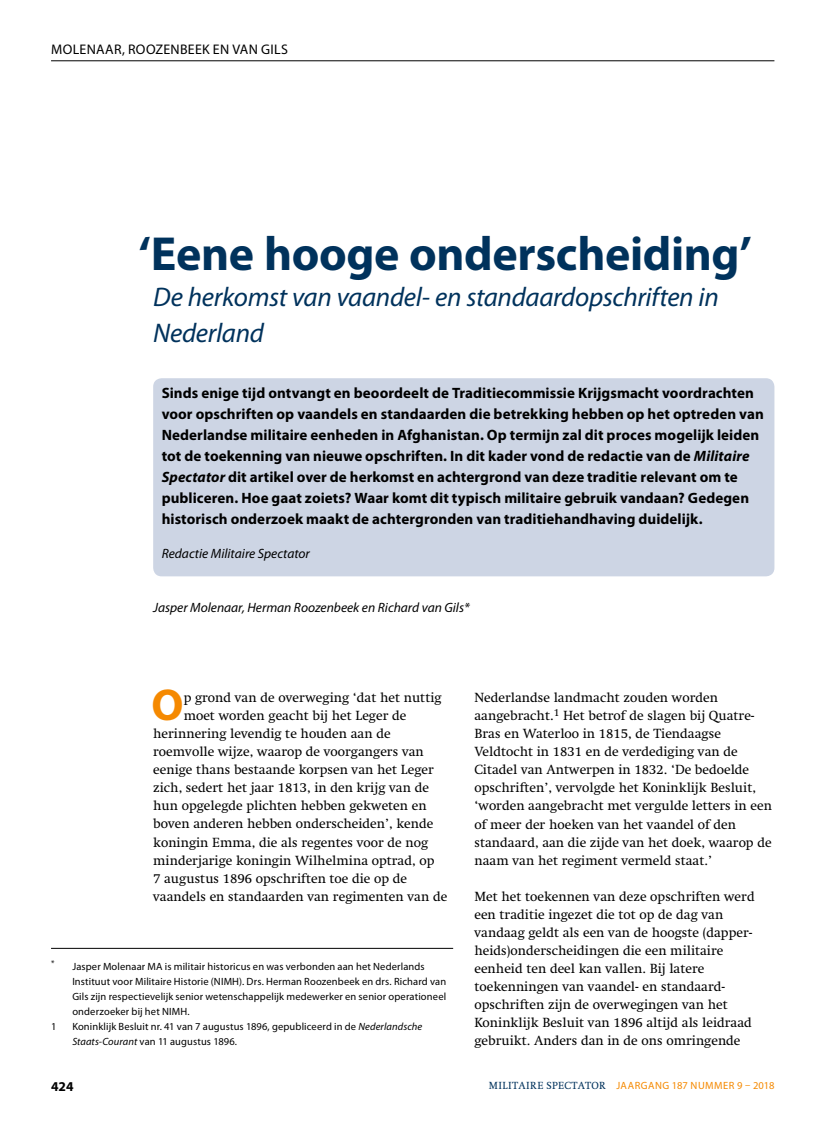
<style>
.page{position:relative;width:817px;height:1136px;background:#fff}
.page>*{position:absolute;margin:0;border:0;box-sizing:border-box;transform-origin:0 0}
.t1{font:700 48px "Myriad Pro";letter-spacing:-.01em;color:#00325c}
.t2{font:700 44.7px "Myriad Pro";color:#f58900}
.t3{font:italic 27px/36px "Myriad Pro";letter-spacing:-.01em;color:#00325c}
.t4{font:700 15px/21px "Myriad Pro";letter-spacing:.005em;color:#000}
.t5{font:13.95px "Myriad Pro";letter-spacing:.02em;color:#000}
.t6{font:13.5px/18px "Swift LT Std";color:#000}
.t7{font:italic 13.5px "Myriad Pro";color:#000}
.t8{font:700 13.5px "Myriad Pro";color:#000}
.t9{font:10.5px/15px "Myriad Pro";letter-spacing:.015em;color:#000}
.t10{font:10.5px "Myriad Pro";letter-spacing:.045em;color:#f58900}
.s1{font-style:italic}
.s2{font-family:"Swift LT Std";color:#00325c}
</style>
<div class="page">
<hr style="left:51px;top:60px;width:723px;height:1px;background:#000">
<hr style="left:51px;top:947px;width:402px;height:1px;background:#000">
<div style="left:153px;top:378px;width:621px;height:198px;background:#cdd5e4;border-radius:9px"></div>
<p class="t5" style="left:51px;top:41px;width:238px">MOLENAAR, ROOZENBEEK EN VAN GILS</p>
<h1 class="t1" style="left:138px;top:223px;width:614px">‘Eene hooge onderscheiding’</h1>
<h3 class="t3" style="left:153px;top:279px;width:567px">De herkomst van vaandel- en standaardopschriften in<br>Nederland</h3>
<p class="t4" style="left:162px;top:382px;width:603px">Sinds enige tijd ontvangt en beoordeelt de Traditiecommissie Krijgsmacht voordrachten voor opschriften op vaandels en standaarden die betrekking hebben op het optreden van Nederlandse militaire eenheden in Afghanistan. Op termijn zal dit proces mogelijk leiden tot de toekenning van nieuwe opschriften. In dit kader vond de redactie van de <span class="s1">Militaire Spectator</span> dit artikel over de herkomst en achtergrond van deze traditie relevant om te publiceren. Hoe gaat zoiets? Waar komt dit typisch militaire gebruik vandaan? Gedegen historisch onderzoek maakt de achtergronden van traditiehandhaving duidelijk.</p>
<p class="t7" style="left:162px;top:545px;width:150px">Redactie Militaire Spectator</p>
<p class="t7" style="left:153px;top:599px;width:318px">Jasper Molenaar, Herman Roozenbeek en Richard van Gils*</p>
<h2 class="t2" style="left:152px;top:676px;width:34px">O</h2>
<p class="t6" style="left:184px;top:689px;width:259px">p grond van de overweging ‘dat het nuttig</p>
<p class="t6" style="left:184px;top:707px;width:224px">moet worden geacht bij het Leger de</p>
<p class="t6" style="left:153px;top:725px;width:239px">herinnering levendig te houden aan de</p>
<p class="t6" style="left:153px;top:743px;width:272px">roemvolle wijze, waarop de voorgangers van</p>
<p class="t6" style="left:153px;top:761px;width:282px">eenige thans bestaande korpsen van het Leger</p>
<p class="t6" style="left:153px;top:779px;width:277px">zich, sedert het jaar 1813, in den krijg van de</p>
<p class="t6" style="left:153px;top:797px;width:275px">hun opgelegde plichten hebben gekweten en</p>
<p class="t6" style="left:153px;top:815px;width:281px">boven anderen hebben onderscheiden’, kende</p>
<p class="t6" style="left:153px;top:833px;width:276px">koningin Emma, die als regentes voor de nog</p>
<p class="t6" style="left:153px;top:851px;width:283px">minderjarige koningin Wilhelmina optrad, op</p>
<p class="t6" style="left:153px;top:869px;width:255px">7 augustus 1896 opschriften toe die op de</p>
<p class="t6" style="left:153px;top:887px;width:295px">vaandels en standaarden van regimenten van de</p>
<p class="t9" style="left:51px;top:958px;width:375px"><sup>*</sup> Jasper Molenaar MA is militair historicus en was verbonden aan het Nederlands</p>
<p class="t9" style="left:72px;top:973px;width:375px">Instituut voor Militaire Historie (NIMH). Drs. Herman Roozenbeek en drs. Richard van</p>
<p class="t9" style="left:72px;top:988px;width:375px">Gils zijn respectievelijk senior wetenschappelijk medewerker en senior operationeel</p>
<p class="t9" style="left:72px;top:1003px;width:119px">onderzoeker bij het NIMH.</p>
<p class="t9" style="left:51px;top:1018px;width:7px">1</p>
<p class="t9" style="left:72px;top:1018px;width:351px">Koninklijk Besluit nr. 41 van 7 augustus 1896, gepubliceerd in de <span class="s1">Nederlandsche<br>Staats-Courant</span> van 11 augustus 1896.</p>
<p class="t6" style="left:474px;top:689px;width:299px">Nederlandse landmacht zouden worden aangebracht.<sup>1</sup> Het betrof de slagen bij Quatre-Bras en Waterloo in 1815, de Tiendaagse Veldtocht in 1831 en de verdediging van de Citadel van Antwerpen in 1832. ‘De bedoelde opschriften’, vervolgde het Koninklijk Besluit, ‘worden aangebracht met vergulde letters in een of meer der hoeken van het vaandel of den standaard, aan die zijde van het doek, waarop de naam van het regiment vermeld staat.’</p>
<p class="t6" style="left:474px;top:887px;width:282px">Met het toekennen van deze opschriften werd een traditie ingezet die tot op de dag van vandaag geldt als een van de hoogste (dapper&shy;heids)onderscheidingen die een militaire eenheid ten deel kan vallen. Bij latere toekenningen van vaandel- en standaard&shy;opschriften zijn de overwegingen van het Koninklijk Besluit van 1896 altijd als leidraad gebruikt. Anders dan in de ons omringende</p>
<p class="t8" style="left:51px;top:1077px;width:24px">424</p>
<p class="t10" style="left:489px;top:1078px;width:287px"><span class="s2">MILITAIRE SPECTATOR</span> JAARGANG 187 NUMMER 9 – 2018</p>
</div>
